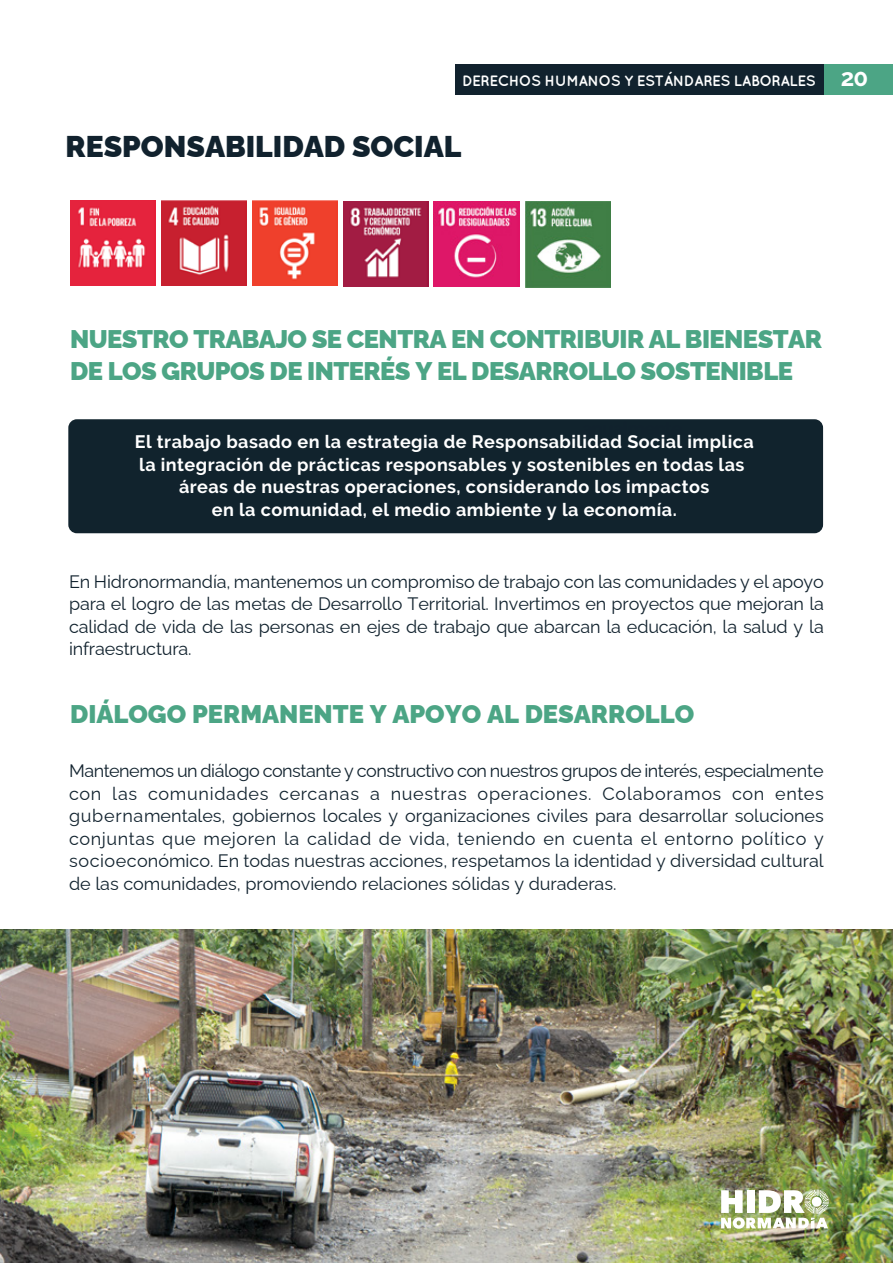
<style>
.page{position:relative;width:893px;height:1263px;background:#fff}
.page>*{position:absolute;margin:0;border:0;box-sizing:border-box;transform-origin:0 0}
.t1{font:900 30px "Raleway";color:#11222e}
.t2{font:900 25.5px/31.5px "Raleway";letter-spacing:-.02em;color:#4ca585}
.t3{font:900 25.5px "Raleway";color:#4ca585}
.t4{font:18px/22.5px "Raleway";letter-spacing:-.005em;color:#11222e;text-align:justify}
.t5{font:700 18px/22.5px "Raleway";letter-spacing:.025em;color:#fff;text-align:center}
.t6{font:700 15px "Quicksand";letter-spacing:-.035em;color:#fff}
.s1{font-family:"Raleway";font-size:24px}
</style>
<div class="page">
<div style="left:68px;top:419px;width:755px;height:114px;background:#11232d;border-radius:9px"></div>
<img style="left:0;top:929px;width:892px;height:334px">
<img style="left:70px;top:200px;width:86px;height:86px">
<img style="left:161px;top:200px;width:86px;height:86px">
<img style="left:252px;top:200px;width:86px;height:86px">
<img style="left:343px;top:201px;width:86px;height:85px">
<img style="left:434px;top:201px;width:85px;height:85px">
<div style="left:455px;top:65px;width:438px;height:30px;background:#11222e"></div>
<div style="left:824px;top:65px;width:69px;height:30px;background:#4ca585"></div>
<img style="left:525px;top:202px;width:86px;height:85px">
<img style="left:721px;top:1189px;width:108px;height:40px">
<p class="t6" style="left:462px;top:71px;width:408px">DERECHOS HUMANOS Y ESTÁNDARES LABORALES <span class="s1">20</span></p>
<h1 class="t1" style="left:66px;top:123px;width:397px">RESPONSABILIDAD SOCIAL</h1>
<h2 class="t2" style="left:70px;top:321px;width:753px">NUESTRO TRABAJO SE CENTRA EN CONTRIBUIR AL BIENESTAR<br>DE LOS GRUPOS DE INTERÉS Y EL DESARROLLO SOSTENIBLE</h2>
<p class="t5" style="left:135px;top:431px;width:620px">El trabajo basado en la estrategia de Responsabilidad Social implica la integración de prácticas responsables y sostenibles en todas las áreas de nuestras operaciones, considerando los impactos<br>en la comunidad, el medio ambiente y la economía.</p>
<p class="t4" style="left:69px;top:568px;width:756px">En Hidronormandía, mantenemos un compromiso de trabajo con las comunidades y el apoyo para el logro de las metas de Desarrollo Territorial. Invertimos en proyectos que mejoran la calidad de vida de las personas en ejes de trabajo que abarcan la educación, la salud y la infraestructura.</p>
<h2 class="t3" style="left:70px;top:693px;width:626px">DIÁLOGO PERMANENTE Y APOYO AL DESARROLLO</h2>
<p class="t4" style="left:69px;top:757px;width:756px">Mantenemos un diálogo constante y constructivo con nuestros grupos de interés, especialmente con las comunidades cercanas a nuestras operaciones. Colaboramos con entes gubernamentales, gobiernos locales y organizaciones civiles para desarrollar soluciones conjuntas que mejoren la calidad de vida, teniendo en cuenta el entorno político y socioeconómico. En todas nuestras acciones, respetamos la identidad y diversidad cultural de las comunidades, promoviendo relaciones sólidas y duraderas.</p>
</div>
